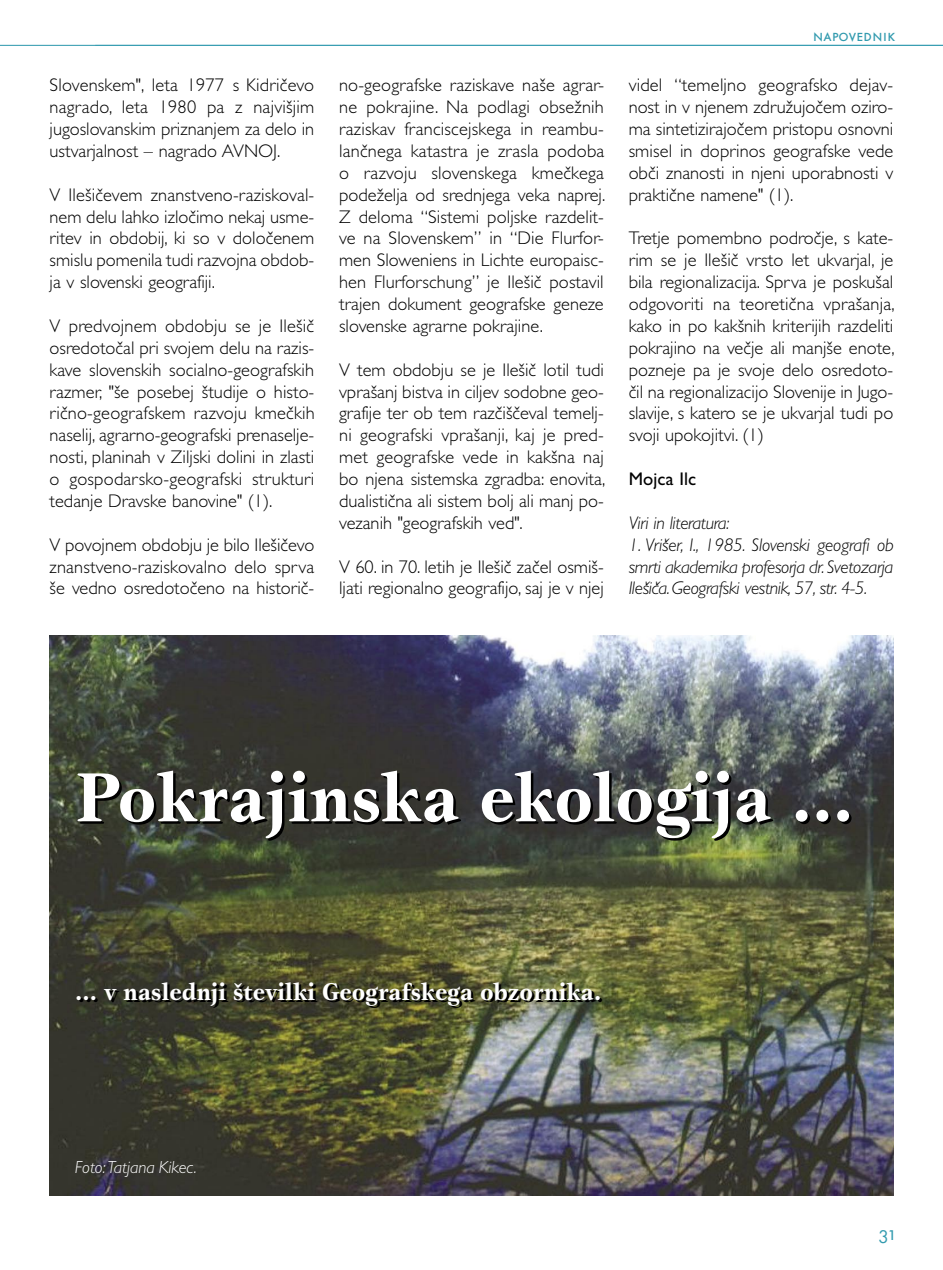
<style>
.page{position:relative;width:943px;height:1270px;background:#fff}
.page>*{position:absolute;margin:0;border:0;box-sizing:border-box;transform-origin:0 0}
.naslov_serif{font:700 70px "Gamma Itc TEE";color:#fff}
.naslov_serif-2{font:700 24.5px "Gamma Itc TEE";color:#fff}
.t1{font:19.25px "Futura SCTEE";color:#339baf}
.body_sans{font:18.38px/21.9px "SLO Gill Sans Light Normal";color:#000;text-align:justify}
.body_sans-2{font:italic 300 18.38px/21.9px "SLO Gill Sans";letter-spacing:-.02em;color:#000;text-align:justify}
.clanek{font:18.38px "Futura SCTEE";color:#339baf}
.body_sans-3{font:18.38px "SLO Gill Sans";letter-spacing:.01em;color:#000}
.fotka{font:italic 300 17.5px "SLO Gill Sans";color:#fff}
</style>
<div class="page">
<hr style="left:0;top:45px;width:943px;height:1px;background:#339baf">
<img style="left:50px;top:635px;width:843px;height:561px">
<p class="body_sans" style="left:50px;top:74px;width:266px">Slovenskem", leta 1977 s Kidričevo nagrado, leta 1980 pa z najvišjim jugoslovanskim priznanjem za delo in ustvarjalnost – nagrado AVNOJ.</p>
<p class="body_sans" style="left:50px;top:184px;width:266px">V Ilešičevem znanstveno-raziskoval&shy;nem delu lahko izločimo nekaj usme&shy;ritev in obdobij, ki so v določenem smislu pomenila tudi razvojna obdob&shy;ja v slovenski geografiji.</p>
<p class="body_sans" style="left:50px;top:315px;width:267px">V predvojnem obdobju se je Ilešič osredotočal pri svojem delu na razis&shy;kave slovenskih socialno-geografskih razmer, "še posebej študije o histo&shy;rično-geografskem razvoju kmečkih naselij, agrarno-geografski prenaselje&shy;nosti, planinah v Ziljski dolini in zlasti o gospodarsko-geografski strukturi tedanje Dravske banovine" (1).</p>
<p class="body_sans" style="left:50px;top:534px;width:266px">V povojnem obdobju je bilo Ilešičevo znanstveno-raziskovalno delo sprva še vedno osredotočeno na historič-</p>
<p class="body_sans" style="left:339px;top:74px;width:268px">no-geografske raziskave naše agrar&shy;ne pokrajine. Na podlagi obsežnih raziskav franciscejskega in reambu&shy;lančnega katastra je zrasla podoba o razvoju slovenskega kmečkega podeželja od srednjega veka naprej.<br>Z deloma “Sistemi poljske razdelit&shy;ve na Slovenskem” in “Die Flurfor&shy;men Sloweniens in Lichte europaisc&shy;hen Flurforschung” je Ilešič postavil trajen dokument geografske geneze slovenske agrarne pokrajine.</p>
<p class="body_sans" style="left:339px;top:359px;width:268px">V tem obdobju se je Ilešič lotil tudi vprašanj bistva in ciljev sodobne geo&shy;grafije ter ob tem razčiščeval temelj&shy;ni geografski vprašanji, kaj je pred&shy;met geografske vede in kakšna naj bo njena sistemska zgradba: enovita, dualistična ali sistem bolj ali manj po&shy;vezanih "geografskih ved".</p>
<p class="body_sans" style="left:339px;top:556px;width:266px">V 60. in 70. letih je Ilešič začel osmiš&shy;ljati regionalno geografijo, saj je v njej</p>
<p class="clanek" style="left:812px;top:25px;width:84px">napovednik</p>
<p class="body_sans" style="left:628px;top:74px;width:266px">videl “temeljno geografsko dejav&shy;nost in v njenem združujočem oziro&shy;ma sintetizirajočem pristopu osnovni smisel in doprinos geografske vede obči znanosti in njeni uporabnosti v praktične namene" (1).</p>
<p class="body_sans" style="left:628px;top:228px;width:268px">Tretje pomembno področje, s kate&shy;rim se je Ilešič vrsto let ukvarjal, je bila regionalizacija. Sprva je poskušal odgovoriti na teoretična vprašanja, kako in po kakšnih kriterijih razdeliti pokrajino na večje ali manjše enote, pozneje pa je svoje delo osredoto&shy;čil na regionalizacijo Slovenije in Jugo&shy;slavije, s katero se je ukvarjal tudi po svoji upokojitvi. (1)</p>
<p class="body_sans-3" style="left:628px;top:468px;width:69px">Mojca Ilc</p>
<p class="body_sans-2" style="left:628px;top:512px;width:102px">Viri in literatura:</p>
<p class="body_sans-2" style="left:628px;top:534px;width:267px">1. Vrišer, I., 1985. Slovenski geografi ob smrti akademika profesorja dr. Svetozarja Ilešiča. Geografski vestnik, 57, str. 4-5.</p>
<p class="naslov_serif" style="left:75px;top:754px;width:779px">Pokrajinska ekologija ...</p>
<p class="naslov_serif-2" style="left:75px;top:976px;width:527px">... v naslednji številki Geografskega obzornika.</p>
<p class="fotka" style="left:75px;top:1158px;width:123px">Foto: Tatjana Kikec.</p>
<p class="t1" style="left:878px;top:1222px;width:19px">31</p>
</div>
